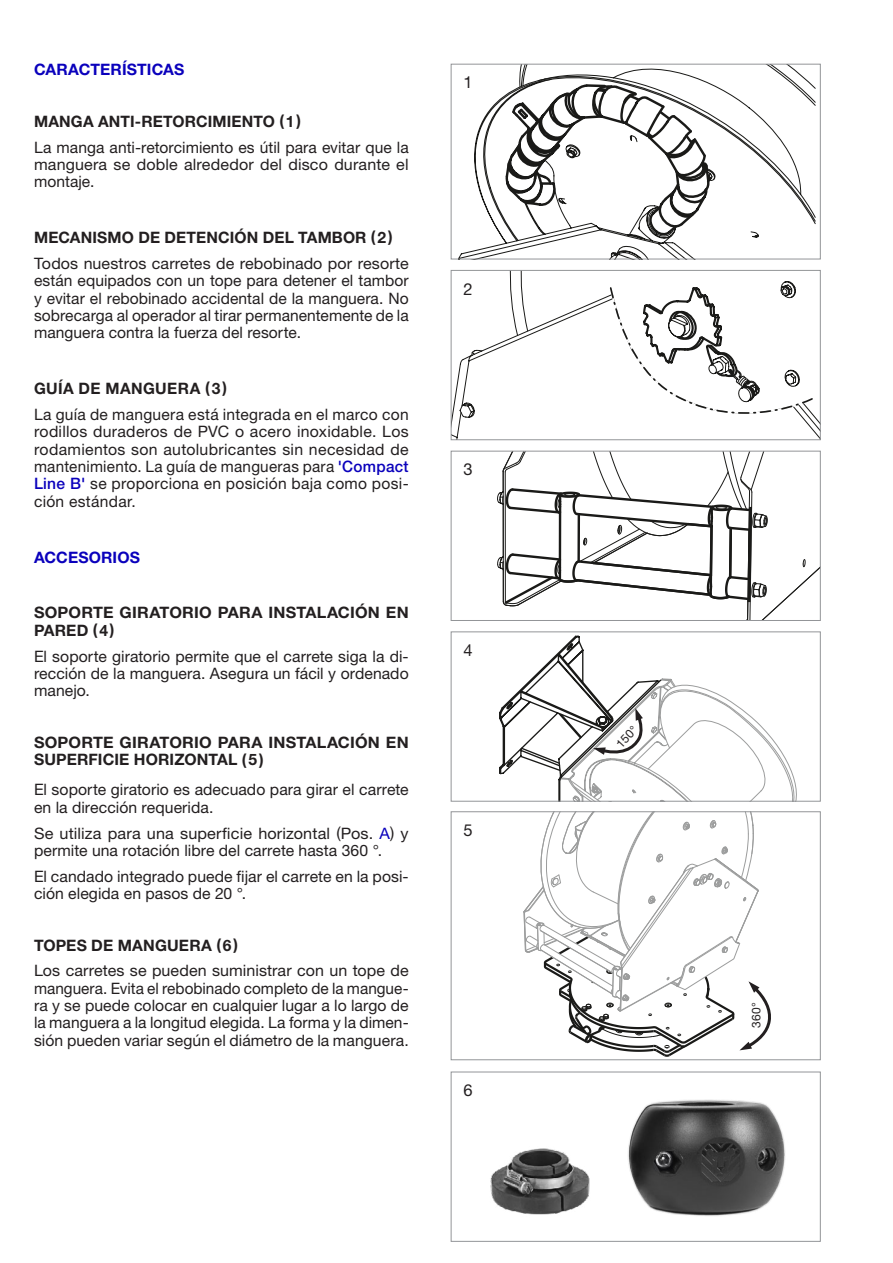
<style>
.page{position:relative;width:893px;height:1263px;background:#fff}
.page>*{position:absolute;margin:0;border:0;box-sizing:border-box;transform-origin:0 0}
.t1{font:16.5px "Helvetica Neue LTW1 G";color:#231f20}
.Copy{font:15.75px/17.2px "Helvetica Neue LTW1 G";letter-spacing:.005em;color:#231f20;text-align:justify}
.Copy-2{font:700 15.75px/17.4px "Helvetica Neue LTW1 G";letter-spacing:.01em;color:#231f20}
.Copy-3{font:700 15.75px "Helvetica Neue LTW1 G";letter-spacing:.005em;color:#0a00bc}
.t2{font:12px "Helvetica Neue LTW1 G";color:#231f20}
.s1{font-weight:500;color:#0a00bc}
.s2{color:#0a00bc}
</style>
<div class="page">
<svg style="left:459px;top:340px;width:47px;height:88px"></svg>
<svg style="left:506px;top:272px;width:313px;height:166px"></svg>
<svg style="left:608px;top:283px;width:206px;height:142px"></svg>
<div style="left:451px;top:270px;width:370px;height:170px;border:1px solid #939598"></div>
<div style="left:451px;top:631px;width:370px;height:170px;border:1px solid #939598"></div>
<div style="left:451px;top:1071px;width:370px;height:171px;background:#fff;border:1px solid #939598"></div>
<img style="left:632px;top:1099px;width:153px;height:117px">
<img style="left:490px;top:1131px;width:142px;height:84px">
<svg style="left:474px;top:66px;width:342px;height:184px"></svg>
<svg style="left:502px;top:83px;width:211px;height:174px"></svg>
<div style="left:451px;top:64px;width:370px;height:195px;border:1px solid #939598"></div>
<svg style="left:497px;top:453px;width:322px;height:166px"></svg>
<div style="left:451px;top:451px;width:370px;height:170px;border:1px solid #939598"></div>
<div style="left:451px;top:811px;width:370px;height:249px;border:1px solid #939598"></div>
<svg style="left:523px;top:811px;width:251px;height:246px"></svg>
<svg style="left:498px;top:635px;width:309px;height:166px"></svg>
<p class="Copy-3" style="left:34px;top:60px;width:152px">CARACTERÍSTICAS</p>
<p class="Copy-2" style="left:34px;top:112px;width:269px">MANGA ANTI-RETORCIMIENTO (1)</p>
<p class="Copy" style="left:34px;top:138px;width:376px">La manga anti-retorcimiento es útil para evitar que la manguera se doble alrededor del disco durante el montaje.</p>
<p class="Copy-2" style="left:34px;top:229px;width:360px">MECANISMO DE DETENCIÓN DEL TAMBOR (2)</p>
<p class="Copy" style="left:34px;top:255px;width:376px">Todos nuestros carretes de rebobinado por resorte están equipados con un tope para detener el tambor y evitar el rebobinado accidental de la manguera. No sobrecarga al operador al tirar permanentemente de la manguera contra la fuerza del resorte.</p>
<p class="Copy-2" style="left:34px;top:380px;width:194px">GUÍA DE MANGUERA (3)</p>
<p class="Copy" style="left:34px;top:406px;width:376px">La guía de manguera está integrada en el marco con rodillos duraderos de PVC o acero inoxidable. Los rodamientos son autolubricantes sin necesidad de mantenimiento. La guía de mangueras para <span class="s1">'Compact Line B'</span> se proporciona en posición baja como posi&shy;ción estándar.</p>
<p class="Copy-3" style="left:34px;top:547px;width:107px">ACCESORIOS</p>
<p class="Copy-2" style="left:34px;top:604px;width:376px">SOPORTE GIRATORIO PARA INSTALACIÓN EN<br>PARED (4)</p>
<p class="Copy" style="left:34px;top:647px;width:376px">El soporte giratorio permite que el carrete siga la di&shy;rección de la manguera. Asegura un fácil y ordenado manejo.</p>
<p class="Copy-2" style="left:34px;top:734px;width:376px">SOPORTE GIRATORIO PARA INSTALACIÓN EN<br>SUPERFICIE HORIZONTAL (5)</p>
<p class="Copy" style="left:34px;top:781px;width:376px">El soporte giratorio es adecuado para girar el carrete en la dirección requerida.</p>
<p class="Copy" style="left:34px;top:824px;width:376px">Se utiliza para una superficie horizontal (Pos. <span class="s2">A</span>) y permite una rotación libre del carrete hasta 360 °.</p>
<p class="Copy" style="left:34px;top:867px;width:376px">El candado integrado puede fijar el carrete en la posi&shy;ción elegida en pasos de 20 °.</p>
<p class="Copy-2" style="left:34px;top:936px;width:206px">TOPES DE MANGUERA (6)</p>
<p class="Copy" style="left:34px;top:962px;width:376px">Los carretes se pueden suministrar con un tope de manguera. Evita el rebobinado completo de la mangue&shy;ra y se puede colocar en cualquier lugar a lo largo de la manguera a la longitud elegida. La forma y la dimen&shy;sión pueden variar según el diámetro de la manguera.</p>
<p class="t1" style="left:463px;top:72px;width:11px">1</p>
<p class="t1" style="left:463px;top:278px;width:11px">2</p>
<p class="t1" style="left:463px;top:459px;width:11px">3</p>
<p class="t1" style="left:463px;top:640px;width:11px">4</p>
<p class="t1" style="left:463px;top:820px;width:11px">5</p>
<p class="t1" style="left:463px;top:1080px;width:11px">6</p>
<p class="t2" style="left:613px;top:740px;width:26px;rotate:-47deg">150°</p>
<p class="t2" style="left:749px;top:1028px;width:27px;rotate:-90deg">360°</p>
</div>
